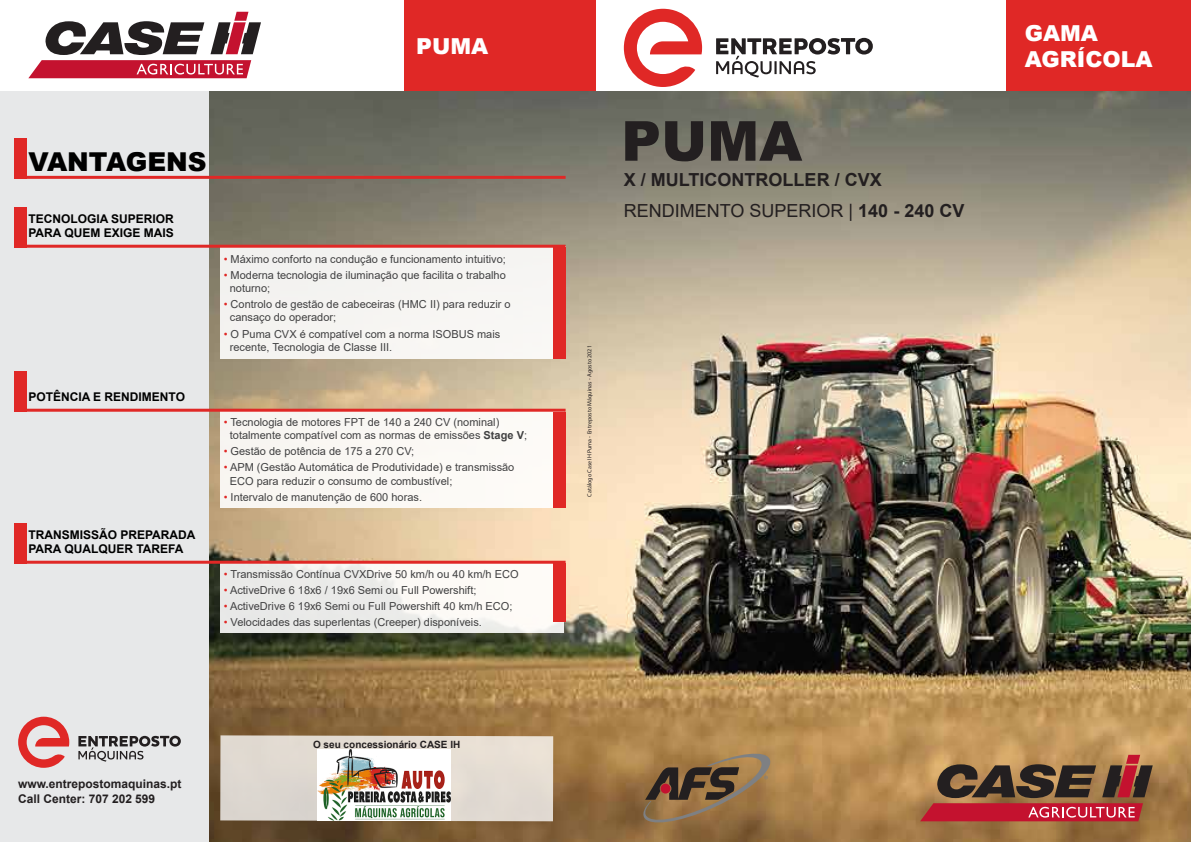
<style>
.page{position:relative;width:1191px;height:842px;background:#fff}
.page>*{position:absolute;margin:0;border:0;box-sizing:border-box;transform-origin:0 0}
.t1{font:900 55.2px "Arial";color:#231f20}
.t2{font:900 26px "Arial";color:#000}
.t3{font:900 22px/26.4px "Arial";color:#fff}
.t4{font:18px "Arial";color:#231f20}
.t5{font:700 18px "Arial";color:#231f20}
.t6{font:700 12px/14.4px "Arial";color:#000}
.t7{font:700 12px/15px "Arial";color:#231f20}
.t8{font:11px/13.2px "Arial";color:#414142}
.t9{font:700 10px "Arial";color:#231f20}
.t10{font:6px "Myriad Pro";color:#231f20}
.s1{color:#e02826}
.s2{font-weight:700}
</style>
<div class="page">
<img style="left:208px;top:90px;width:983px;height:752px">
<div style="left:0;top:0;width:208px;height:842px;background:#e7e8e9"></div>
<div style="left:0;top:0;width:1191px;height:90px;background:#fff"></div>
<svg style="left:920px;top:755px;width:232px;height:66px;background:#935140"></svg>
<svg style="left:28px;top:12px;width:233px;height:66px"></svg>
<div style="left:404px;top:0;width:191px;height:90px;background:#e02826"></div>
<div style="left:1006px;top:0;width:185px;height:90px;background:#e02826"></div>
<svg style="left:220px;top:735px;width:333px;height:86px;background:#e0d8cf"></svg>
<svg style="left:18px;top:717px;width:51px;height:51px"></svg>
<svg style="left:78px;top:736px;width:103px;height:26px"></svg>
<svg style="left:624px;top:9px;width:78px;height:78px"></svg>
<svg style="left:716px;top:38px;width:157px;height:39px"></svg>
<hr style="left:26px;top:176px;width:539px;height:3px;background:#e02826">
<div style="left:14px;top:139px;width:12px;height:40px;background:#e02826"></div>
<div style="left:14px;top:523px;width:12px;height:41px;background:#e02826"></div>
<div style="left:220px;top:562px;width:344px;height:71px;background:linear-gradient(to right,#e5e6e5,#fefbf7)"></div>
<hr style="left:26px;top:561px;width:539px;height:3px;background:#e02826">
<div style="left:553px;top:563px;width:12px;height:59px;background:#e02826"></div>
<div style="left:220px;top:410px;width:344px;height:98px;background:#faf8f4"></div>
<hr style="left:26px;top:409px;width:539px;height:3px;background:#e02826">
<div style="left:14px;top:372px;width:12px;height:40px;background:#e02826"></div>
<div style="left:220px;top:246px;width:345px;height:112px;background:#f5f4f2"></div>
<hr style="left:26px;top:245px;width:539px;height:3px;background:#e02826">
<div style="left:14px;top:208px;width:12px;height:40px;background:#e02826"></div>
<div style="left:553px;top:247px;width:12px;height:111px;background:#e02826"></div>
<div style="left:553px;top:412px;width:12px;height:96px;background:#e02826"></div>
<svg style="left:642px;top:750px;width:131px;height:77px;background:#896944"></svg>
<img style="left:317px;top:749px;width:133px;height:71px">
<h3 class="t3" style="left:416px;top:32px;width:74px">PUMA</h3>
<h2 class="t2" style="left:28px;top:143px;width:180px">VANTAGENS</h2>
<p class="t6" style="left:28px;top:212px;width:147px">TECNOLOGIA SUPERIOR<br>PARA QUEM EXIGE MAIS</p>
<p class="t6" style="left:28px;top:390px;width:158px">POTÊNCIA E RENDIMENTO</p>
<p class="t6" style="left:28px;top:528px;width:169px">TRANSMISSÃO PREPARADA<br>PARA QUALQUER TAREFA</p>
<p class="t8" style="left:224px;top:252px;width:284px"><span class="s1">•</span> Máximo conforto na condução e funcionamento intuitivo;</p>
<p class="t8" style="left:230px;top:268px;width:277px;text-indent:-6px"><span class="s1">•</span> Moderna tecnologia de iluminação que facilita o trabalho noturno;</p>
<p class="t8" style="left:230px;top:298px;width:282px;text-indent:-6px"><span class="s1">•</span> Controlo de gestão de cabeceiras (HMC II) para reduzir o cansaço do operador;</p>
<p class="t8" style="left:230px;top:327px;width:272px;text-indent:-6px"><span class="s1">•</span> O Puma CVX é compatível com a norma ISOBUS mais recente, Tecnologia de Classe III.</p>
<p class="t8" style="left:230px;top:415px;width:299px;text-indent:-6px"><span class="s1">•</span> Tecnologia de motores FPT de 140 a 240 CV (nominal) totalmente compatível com as normas de emissões <span class="s2">Stage V</span>;</p>
<p class="t8" style="left:224px;top:445px;width:192px"><span class="s1">•</span> Gestão de potência de 175 a 270 CV;</p>
<p class="t8" style="left:230px;top:461px;width:286px;text-indent:-6px"><span class="s1">•</span> APM (Gestão Automática de Produtividade) e transmissão<br>ECO para reduzir o consumo de combustível;</p>
<p class="t8" style="left:224px;top:490px;width:200px"><span class="s1">•</span> Intervalo de manutenção de 600 horas.</p>
<p class="t8" style="left:224px;top:567px;width:296px"><span class="s1">•</span> Transmissão Contínua CVXDrive 50 km/h ou 40 km/h ECO</p>
<p class="t8" style="left:224px;top:583px;width:254px"><span class="s1">•</span> ActiveDrive 6 18x6 / 19x6 Semi ou Full Powershift;</p>
<p class="t8" style="left:224px;top:600px;width:290px"><span class="s1">•</span> ActiveDrive 6 19x6 Semi ou Full Powershift 40 km/h ECO;</p>
<p class="t8" style="left:224px;top:616px;width:260px"><span class="s1">•</span> Velocidades das superlentas (Creeper) disponíveis.</p>
<p class="t7" style="left:18px;top:776px;width:165px">www.entrepostomaquinas.pt<br>Call Center: 707 202 599</p>
<p class="t9" style="left:313px;top:737px;width:149px">O seu concessionário CASE IH</p>
<h1 class="t1" style="left:621px;top:101px;width:182px">PUMA</h1>
<h3 class="t5" style="left:624px;top:167px;width:259px">X / MULTICONTROLLER / CVX</h3>
<h3 class="t4" style="left:624px;top:199px;width:342px">RENDIMENTO SUPERIOR | <span class="s2">140 - 240 CV</span></h3>
<p class="t10" style="left:586px;top:497px;width:153px;rotate:-90deg">Catálogo Case IH Puma - Entreposto Máquinas - Agosto 2021</p>
<h3 class="t3" style="left:1024px;top:19px;width:129px">GAMA<br>AGRÍCOLA</h3>
</div>
